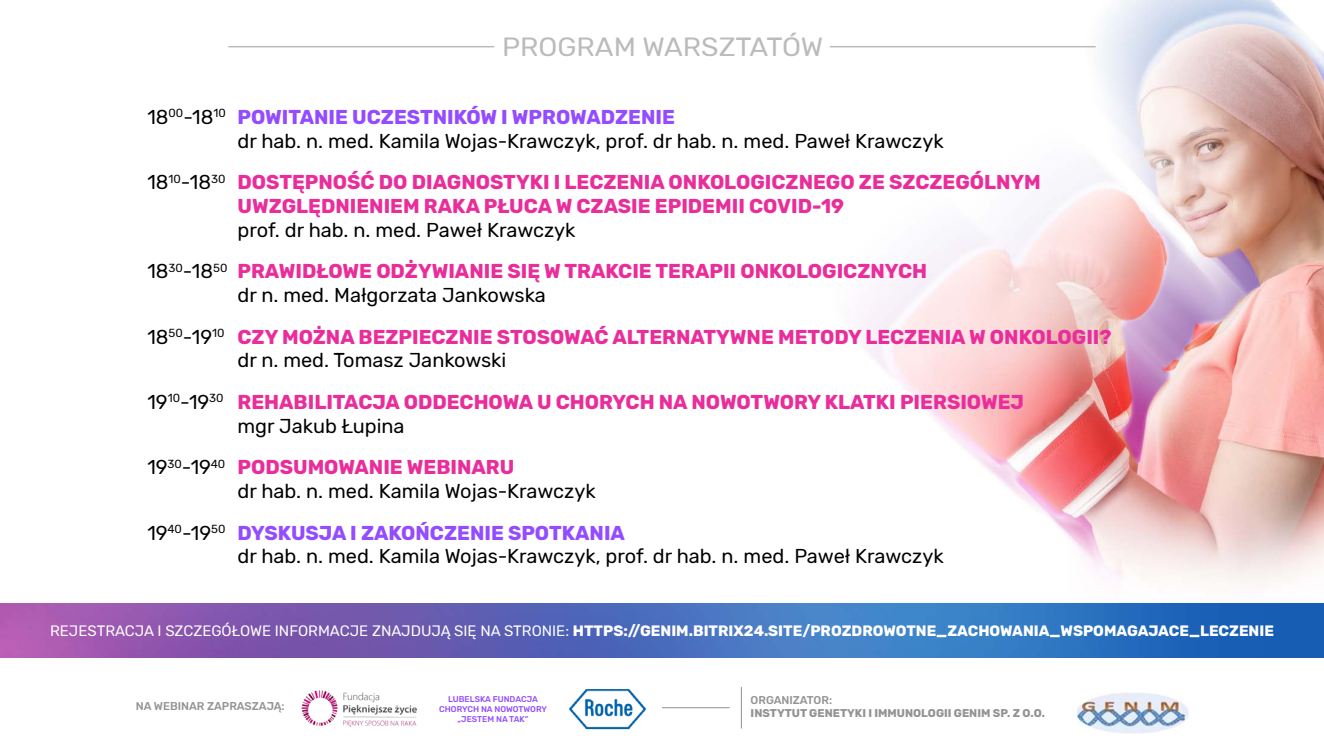
<style>
.page{position:relative;width:1324px;height:745px;background:#fff}
.page>*{position:absolute;margin:0;border:0;box-sizing:border-box;transform-origin:0 0}
.t1{font:26.25px "Rubik";color:#b9bbbc;scale:1.07 1}
.t2{font:700 20px/41.5px "Rubik";color:#e92d9b}
.t3{font:20px/23.8px "Rubik";color:#000}
.t4{font:700 15px "Rubik";color:#fff}
.t5{font:700 11.25px "Rubik";color:#929395}
.t6{font:500 11.25px "Rubik";color:#929395}
.t7{font:500 8.38px/10px "Rubik";color:#934cff;text-align:center}
.s1{font-weight:700;color:#934cff}
.s2{font-weight:400;color:#000}
.s3{font-weight:400}
</style>
<div class="page">
<img style="left:228px;top:0;width:1095px;height:587px">
<img style="left:0;top:603px;width:1323px;height:54px">
<hr style="left:228px;top:46px;width:266px;height:1px;background:#9c9d9f">
<hr style="left:829px;top:46px;width:266px;height:1px;background:#9c9d9f">
<img style="left:1077px;top:692px;width:111px;height:40px">
<hr style="left:741px;top:686px;width:1px;height:42px;background:#929395">
<hr style="left:662px;top:707px;width:67px;height:1px;background:#929395">
<img style="left:568px;top:689px;width:79px;height:41px">
<img style="left:301px;top:690px;width:116px;height:38px">
<h1 class="t1" style="left:502px;top:31px;width:301px">PROGRAM WARSZTATÓW</h1>
<p class="t3" style="left:237px;top:105px;width:707px;text-indent:-90px">18<sup>00</sup>-18<sup>10</sup> <span class="s1">POWITANIE UCZESTNIKÓW I WPROWADZENIE<br></span>dr hab. n. med. Kamila Wojas-Krawczyk, prof. dr hab. n. med. Paweł Krawczyk</p>
<p class="t2" style="left:237px;top:170px;width:804px;line-height:23.8px;text-indent:-90px"><span class="s2">18</span><sup>10</sup><span class="s2">-18</span><sup>30</sup> DOSTĘPNOŚĆ DO DIAGNOSTYKI I LECZENIA ONKOLOGICZNEGO ZE SZCZEGÓLNYM<br>UWZGLĘDNIENIEM RAKA PŁUCA W CZASIE EPIDEMII COVID-19</p>
<p class="t2" style="left:147px;top:209px;width:781px;text-indent:90px"><span class="s2">prof. dr hab. n. med. Paweł Krawczyk<br>18</span><sup>30</sup><span class="s2">-18</span><sup>50</sup> PRAWIDŁOWE ODŻYWIANIE SIĘ W TRAKCIE TERAPII ONKOLOGICZNYCH</p>
<p class="t2" style="left:147px;top:274px;width:965px;text-indent:90px"><span class="s2">dr n. med. Małgorzata Jankowska<br>18</span><sup>50</sup><span class="s2">-19</span><sup>10</sup> CZY MOŻNA BEZPIECZNIE STOSOWAĆ ALTERNATYWNE METODY LECZENIA W ONKOLOGII?</p>
<p class="t2" style="left:147px;top:339px;width:878px;text-indent:90px"><span class="s2">dr n. med. Tomasz Jankowski<br>19</span><sup>10</sup><span class="s2">-19</span><sup>30</sup> REHABILITACJA ODDECHOWA U CHORYCH NA NOWOTWORY KLATKI PIERSIOWEJ</p>
<p class="t2" style="left:147px;top:405px;width:368px;text-indent:90px"><span class="s2">mgr Jakub Łupina<br>19</span><sup>30</sup><span class="s2">-19</span><sup>40</sup> PODSUMOWANIE WEBINARU</p>
<p class="t3" style="left:147px;top:470px;width:479px;line-height:41.5px;text-indent:90px">dr hab. n. med. Kamila Wojas-Krawczyk<br>19<sup>40</sup>-19<sup>50</sup> <span class="s1">DYSKUSJA I ZAKOŃCZENIE SPOTKANIA</span></p>
<p class="t3" style="left:237px;top:544px;width:707px">dr hab. n. med. Kamila Wojas-Krawczyk, prof. dr hab. n. med. Paweł Krawczyk</p>
<p class="t4" style="left:50px;top:621px;width:1225px"><span class="s3">REJESTRACJA I SZCZEGÓŁOWE INFORMACJE ZNAJDUJĄ SIĘ NA STRONIE:</span> HTTPS://GENIM.BITRIX24.SITE/PROZDROWOTNE_ZACHOWANIA_WSPOMAGAJACE_LECZENIE</p>
<p class="t6" style="left:136px;top:699px;width:150px">NA WEBINAR ZAPRASZAJĄ:</p>
<p class="t7" style="left:439px;top:693px;width:109px">LUBELSKA FUNDACJA<br>CHORYCH NA NOWOTWORY „JESTEM NA TAK”</p>
<p class="t6" style="left:750px;top:692px;width:83px">ORGANIZATOR:</p>
<p class="t5" style="left:750px;top:706px;width:296px">INSTYTUT GENETYKI I IMMUNOLOGII GENIM SP. Z O.O.</p>
</div>
